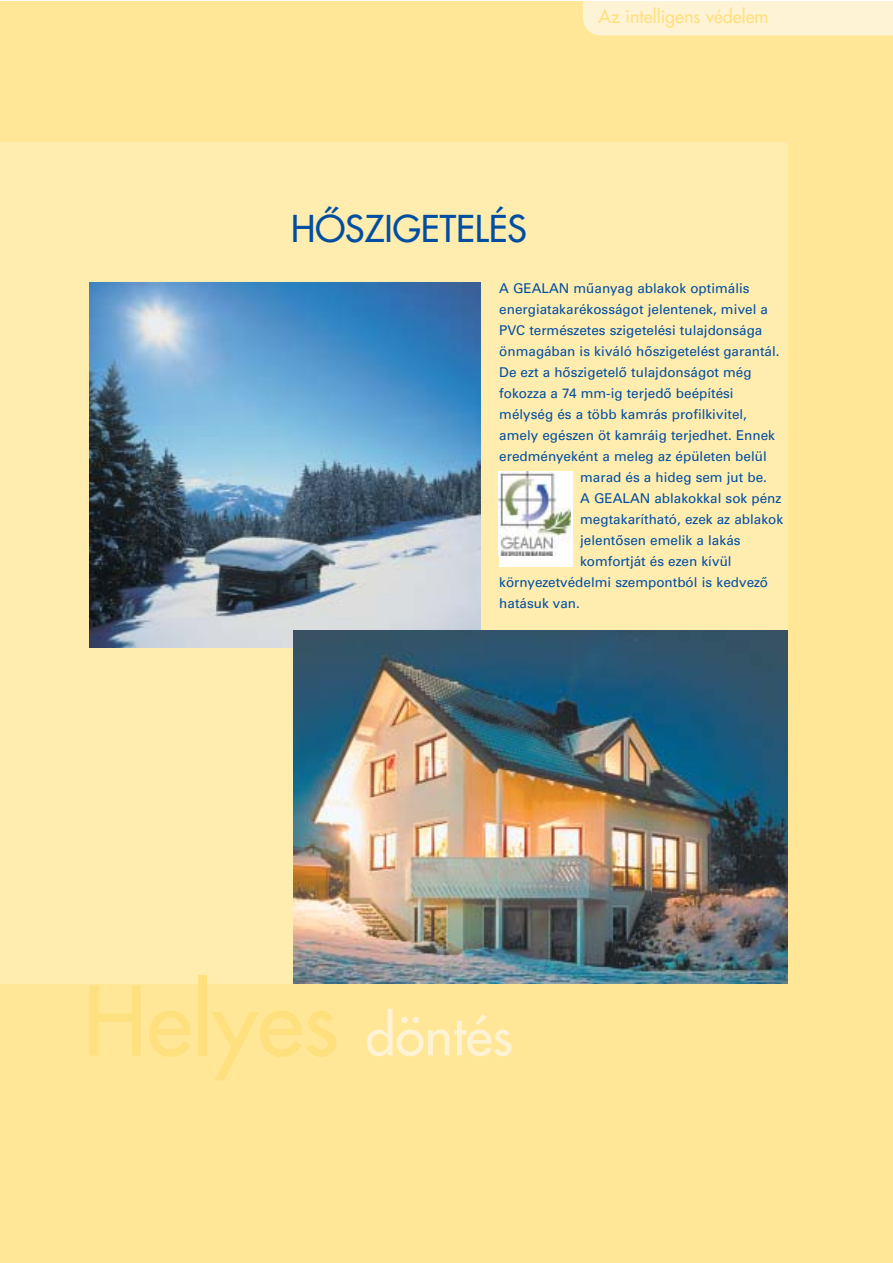
<style>
.page{position:relative;width:893px;height:1263px;background:#fff}
.page>*{position:absolute;margin:0;border:0;box-sizing:border-box;transform-origin:0 0}
.t1{font:500 93px "Futura CE";color:#ffe07f}
.t2{font:500 36px "Futura CE";color:#004ea1}
.t3{font:500 18px "Futura CE";color:#ffe07f}
.t4{font:500 13.5px "Univers CE";color:#004ea1}
.s1{font-size:54px;color:#fff3d5}
</style>
<div class="page">
<div style="left:0;top:2px;width:892px;height:1261px;background:#ffe797"></div>
<div style="left:583px;top:2px;width:309px;height:34px;background:#fff3d5"></div>
<div style="left:0;top:142px;width:787px;height:842px;background:#ffecaf"></div>
<img style="left:89px;top:282px;width:391px;height:366px">
<div style="left:499px;top:472px;width:73px;height:95px;background:#fff"></div>
<img style="left:499px;top:472px;width:72px;height:83px">
<img style="left:294px;top:630px;width:493px;height:353px">
<h2 class="t2" style="left:291px;top:210px;width:237px">HŐSZIGETELÉS</h2>
<h3 class="t3" style="left:598px;top:8px;width:171px">Az intelligens védelem</h3>
<p class="t4" style="left:499px;top:283px;width:252px">A GEALAN műanyag ablakok optimális</p>
<p class="t4" style="left:499px;top:304px;width:270px">energiatakarékosságot jelentenek, mivel a</p>
<p class="t4" style="left:499px;top:325px;width:264px">PVC természetes szigetelési tulajdonsága</p>
<p class="t4" style="left:499px;top:346px;width:282px">önmagában is kiváló hőszigetelést garantál.</p>
<p class="t4" style="left:499px;top:367px;width:254px">De ezt a hőszigetelő tulajdonságot még</p>
<p class="t4" style="left:499px;top:388px;width:236px">fokozza a 74 mm-ig terjedő beépítési</p>
<p class="t4" style="left:499px;top:409px;width:249px">mélység és a több kamrás profilkivitel,</p>
<p class="t4" style="left:499px;top:430px;width:277px">amely egészen öt kamráig terjedhet. Ennek</p>
<p class="t4" style="left:499px;top:451px;width:269px">eredményeként a meleg az épületen belül</p>
<p class="t4" style="left:580px;top:472px;width:188px">marad és a hideg sem jut be.</p>
<p class="t4" style="left:580px;top:493px;width:203px">A GEALAN ablakokkal sok pénz</p>
<p class="t4" style="left:580px;top:514px;width:204px">megtakarítható, ezek az ablakok</p>
<p class="t4" style="left:580px;top:535px;width:162px">jelentősen emelik a lakás</p>
<p class="t4" style="left:580px;top:556px;width:153px">komfortját és ezen kívül</p>
<p class="t4" style="left:499px;top:577px;width:270px">környezetvédelmi szempontból is kedvező</p>
<p class="t4" style="left:499px;top:598px;width:82px">hatásuk van.</p>
<h1 class="t1" style="left:84px;top:975px;width:430px">Helyes <span class="s1">döntés</span></h1>
</div>
